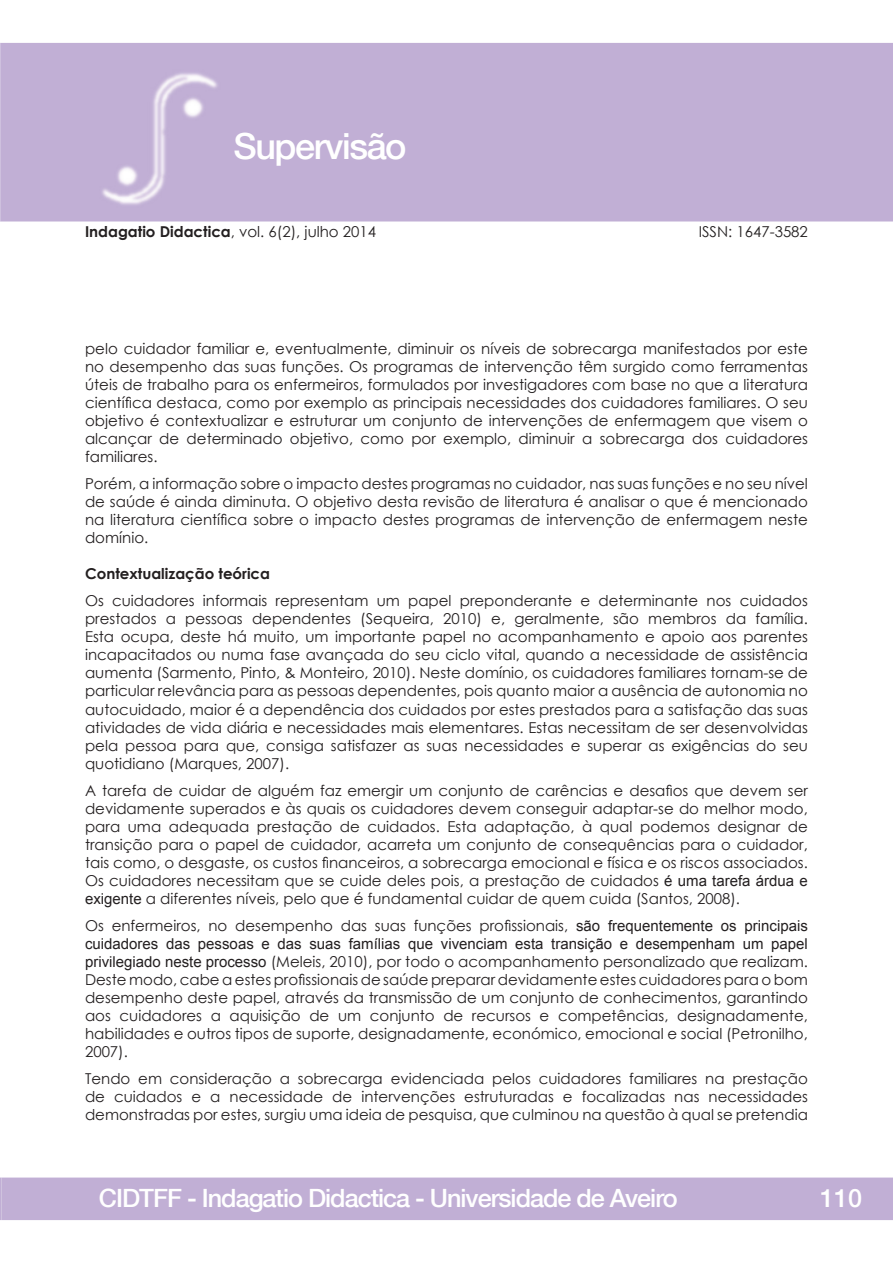
<style>
.page{position:relative;width:893px;height:1263px;background:#fff}
.page>*{position:absolute;margin:0;border:0;box-sizing:border-box;transform-origin:0 0}
.t1{font:500 36px "Helvetica Neue LT Com";letter-spacing:-.04em;color:#fff}
.t2{font:500 25.2px "Helvetica Neue LT Com";letter-spacing:-.04em;color:#fff}
.t3{font:15px/18px "Century Gothic";color:#231f20;text-align:justify}
.t4{font:700 15px "Century Gothic";color:#231f20}
.s1{font-weight:700}
.s2{font-family:"Arial"}
</style>
<div class="page">
<div style="left:0;top:43px;width:893px;height:178px;background:#c1afd5"></div>
<div style="left:0;top:1177px;width:893px;height:43px;background:#c1afd5"></div>
<img style="left:102px;top:73px;width:116px;height:132px">
<h1 class="t1" style="left:233px;top:125px;width:175px">Supervisão</h1>
<p class="t3" style="left:85px;top:222px;width:293px"><span class="s1">Indagatio Didactica</span>, vol. 6(2), julho 2014</p>
<p class="t3" style="left:699px;top:222px;width:111px">ISSN: 1647-3582</p>
<p class="t3" style="left:85px;top:340px;width:724px">pelo cuidador familiar e, eventualmente, diminuir os níveis de sobrecarga manifestados por este no desempenho das suas funções. Os programas de intervenção têm surgido como ferramentas úteis de trabalho para os enfermeiros, formulados por investigadores com base no que a literatura científica destaca, como por exemplo as principais necessidades dos cuidadores familiares. O seu objetivo é contextualizar e estruturar um conjunto de intervenções de enfermagem que visem o alcançar de determinado objetivo, como por exemplo, diminuir a sobrecarga dos cuidadores familiares.</p>
<p class="t3" style="left:85px;top:475px;width:724px">Porém, a informação sobre o impacto destes programas no cuidador, nas suas funções e no seu nível de saúde é ainda diminuta. O objetivo desta revisão de literatura é analisar o que é mencionado na literatura científica sobre o impacto destes programas de intervenção de enfermagem neste domínio.</p>
<p class="t4" style="left:85px;top:563px;width:187px">Contextualização teórica</p>
<p class="t3" style="left:85px;top:592px;width:724px">Os cuidadores informais representam um papel preponderante e determinante nos cuidados prestados a pessoas dependentes (Sequeira, 2010) e, geralmente, são membros da família.<br>Esta ocupa, deste há muito, um importante papel no acompanhamento e apoio aos parentes incapacitados ou numa fase avançada do seu ciclo vital, quando a necessidade de assistência aumenta (Sarmento, Pinto, &amp; Monteiro, 2010). Neste domínio, os cuidadores familiares tornam-se de particular relevância para as pessoas dependentes, pois quanto maior a ausência de autonomia no autocuidado, maior é a dependência dos cuidados por estes prestados para a satisfação das suas atividades de vida diária e necessidades mais elementares. Estas necessitam de ser desenvolvidas pela pessoa para que, consiga satisfazer as suas necessidades e superar as exigências do seu quotidiano (Marques, 2007).</p>
<p class="t3" style="left:85px;top:781px;width:724px">A tarefa de cuidar de alguém faz emergir um conjunto de carências e desafios que devem ser devidamente superados e às quais os cuidadores devem conseguir adaptar-se do melhor modo, para uma adequada prestação de cuidados. Esta adaptação, à qual podemos designar de transição para o papel de cuidador, acarreta um conjunto de consequências para o cuidador, tais como, o desgaste, os custos financeiros, a sobrecarga emocional e física e os riscos associados.<br>Os cuidadores necessitam que se cuide deles pois, a prestação de cuidados <span class="s2">é uma tarefa árdua e exigente</span> a diferentes níveis, pelo que é fundamental cuidar de quem cuida (Santos, 2008).</p>
<p class="t3" style="left:85px;top:916px;width:724px">Os enfermeiros, no desempenho das suas funções profissionais, <span class="s2">são frequentemente os principais cuidadores das pessoas e das suas famílias que vivenciam esta transição e desempenham um papel privilegiado neste processo</span> (Meleis, 2010), por todo o acompanhamento personalizado que realizam.<br>Deste modo, cabe a estes profissionais de saúde preparar devidamente estes cuidadores para o bom desempenho deste papel, através da transmissão de um conjunto de conhecimentos, garantindo aos cuidadores a aquisição de um conjunto de recursos e competências, designadamente, habilidades e outros tipos de suporte, designadamente, económico, emocional e social (Petronilho, 2007).</p>
<p class="t3" style="left:85px;top:1069px;width:724px">Tendo em consideração a sobrecarga evidenciada pelos cuidadores familiares na prestação de cuidados e a necessidade de intervenções estruturadas e focalizadas nas necessidades demonstradas por estes, surgiu uma ideia de pesquisa, que culminou na questão à qual se pretendia</p>
<h2 class="t2" style="left:99px;top:1183px;width:580px">CIDTFF - Indagatio Didactica - Universidade de Aveiro</h2>
<h2 class="t2" style="left:820px;top:1183px;width:44px">110</h2>
</div>
